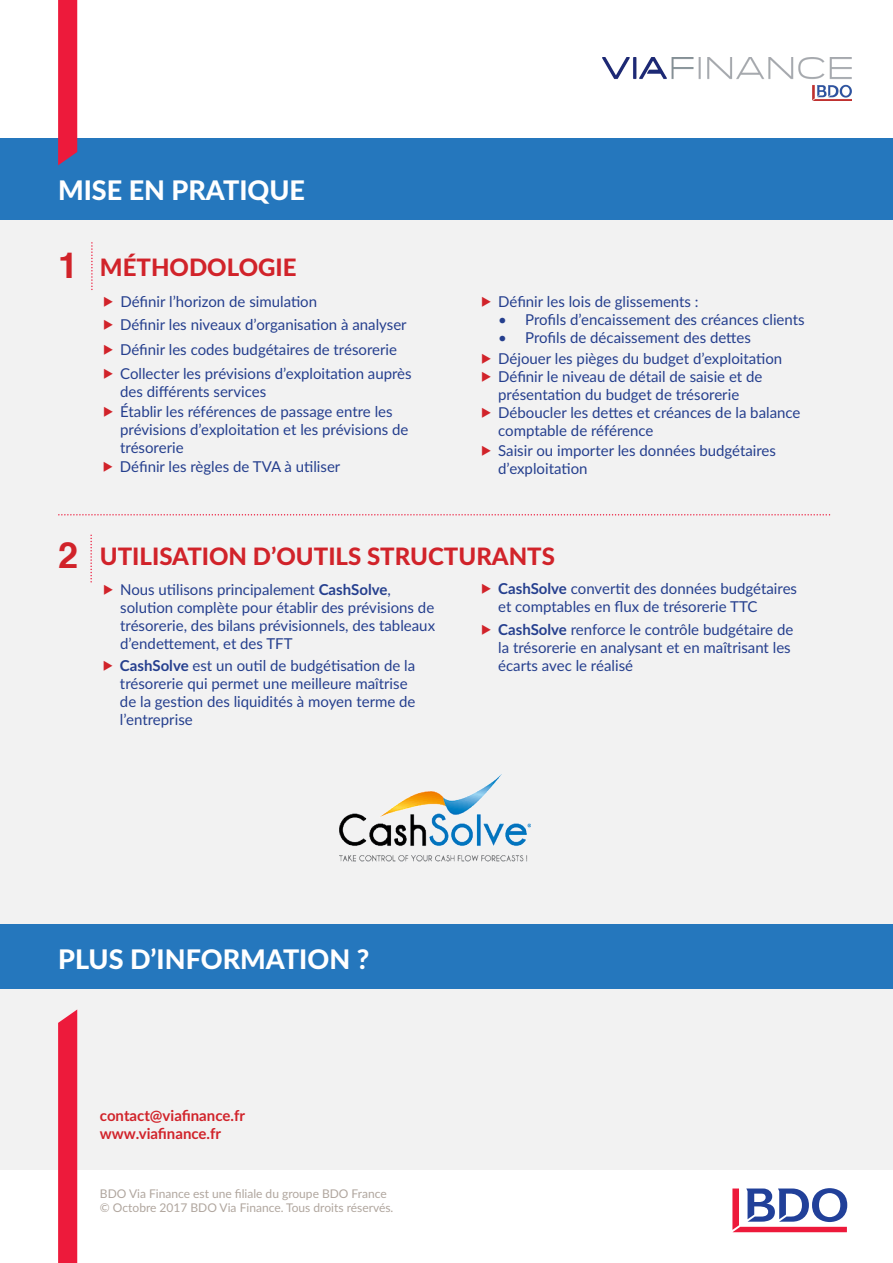
<style>
.page{position:relative;width:893px;height:1263px;background:#fff}
.page>*{position:absolute;margin:0;border:0;box-sizing:border-box;transform-origin:0 0}
.t1{font:700 36px "Helvetica";color:#d1232a}
.t2{font:800 27px "Lato";color:#fff}
.t3{font:800 24px "Lato";color:#d1232a}
.t4{font:15px/18px "Lato";color:#253f8e}
.t5{font:700 15px "Lato";color:#d1232a}
.t6{font:12px/14.4px "Lato";color:#b0a69e}
.s1{font-weight:700}
</style>
<div class="page">
<div style="left:0;top:220px;width:893px;height:950px;background:#f2f2f2"></div>
<img style="left:340px;top:774px;width:191px;height:87px">
<div style="left:0;top:138px;width:893px;height:81px;background:#2577bd"></div>
<img style="left:602px;top:57px;width:250px;height:44px">
<svg style="left:58px;top:0;width:19px;height:165px;background:#e51e40"></svg>
<svg style="left:58px;top:1009px;width:19px;height:254px;background:#ed2141"></svg>
<svg style="left:59px;top:514px;width:771px;height:1px"></svg>
<svg style="left:91px;top:243px;width:2px;height:47px"></svg>
<svg style="left:90px;top:535px;width:2px;height:48px"></svg>
<div style="left:0;top:924px;width:893px;height:64px;background:#2577bd"></div>
<svg style="left:732px;top:1188px;width:115px;height:44px"></svg>
<p class="t2" style="left:58px;top:170px;width:248px">MISE EN PRATIQUE</p>
<p class="t1" style="left:58px;top:236px;width:22px">1</p>
<p class="t3" style="left:100px;top:249px;width:198px">MÉTHODOLOGIE</p>
<p class="t4" style="left:120px;top:292px;width:198px">Définir l’horizon de simulation</p>
<p class="t4" style="left:120px;top:315px;width:288px">Définir les niveaux d’organisation à analyser</p>
<p class="t4" style="left:120px;top:340px;width:278px">Définir les codes budgétaires de trésorerie</p>
<p class="t4" style="left:120px;top:364px;width:293px">Collecter les prévisions d’exploitation auprès des différents services</p>
<p class="t4" style="left:120px;top:401px;width:290px">Établir les références de passage entre les prévisions d’exploitation et les prévisions de trésorerie</p>
<p class="t4" style="left:120px;top:456px;width:222px">Définir les règles de TVA à utiliser</p>
<p class="t4" style="left:498px;top:292px;width:202px">Définir les lois de glissements :</p>
<p class="t4" style="left:498px;top:310px;width:308px">• Profils d’encaissement des créances clients</p>
<p class="t4" style="left:498px;top:328px;width:254px">• Profils de décaissement des dettes</p>
<p class="t4" style="left:498px;top:348px;width:286px">Déjouer les pièges du budget d’exploitation</p>
<p class="t4" style="left:498px;top:367px;width:266px">Définir le niveau de détail de saisie et de présentation du budget de trésorerie</p>
<p class="t4" style="left:498px;top:403px;width:304px">Déboucler les dettes et créances de la balance comptable de référence</p>
<p class="t4" style="left:498px;top:441px;width:279px">Saisir ou importer les données budgétaires</p>
<p class="t4" style="left:498px;top:459px;width:91px">d’exploitation</p>
<p class="t1" style="left:58px;top:526px;width:22px">2</p>
<p class="t3" style="left:100px;top:539px;width:457px">UTILISATION D’OUTILS STRUCTURANTS</p>
<p class="t4" style="left:120px;top:579px;width:272px">Nous utilisons principalement <span class="s1">CashSolve</span>,</p>
<p class="t4" style="left:120px;top:597px;width:316px;text-align:justify">solution complète pour établir des prévisions de trésorerie, des bilans prévisionnels, des tableaux d’endettement, et des TFT</p>
<p class="t4" style="left:120px;top:656px;width:297px"><span class="s1">CashSolve</span> est un outil de budgétisation de la trésorerie qui permet une meilleure maîtrise de la gestion des liquidités à moyen terme de l’entreprise</p>
<p class="t4" style="left:498px;top:579px;width:300px"><span class="s1">CashSolve</span> convertit des données budgétaires et comptables en flux de trésorerie TTC</p>
<p class="t4" style="left:498px;top:620px;width:297px"><span class="s1">CashSolve</span> renforce le contrôle budgétaire de la trésorerie en analysant et en maîtrisant les écarts avec le réalisé</p>
<p class="t2" style="left:58px;top:939px;width:313px">PLUS D’INFORMATION ?</p>
<p class="t5" style="left:100px;top:1105px;width:147px">contact@viafinance.fr</p>
<p class="t5" style="left:100px;top:1123px;width:123px">www.viafinance.fr</p>
<p class="t6" style="left:100px;top:1186px;width:295px">BDO Via Finance est une filiale du groupe BDO France © Octobre 2017 BDO Via Finance. Tous droits réservés.</p>
</div>
